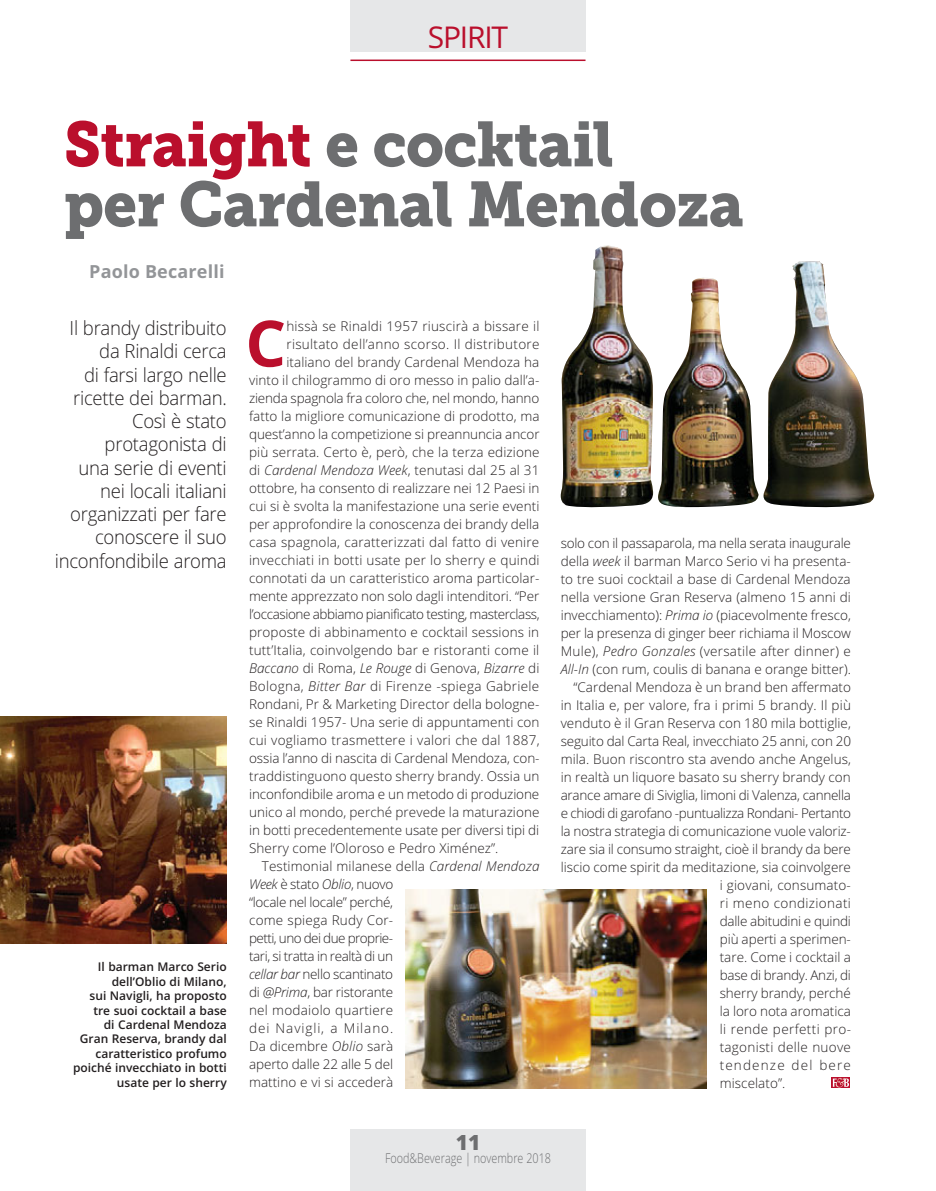
<style>
.page{position:relative;width:936px;height:1191px;background:#fff}
.page>*{position:absolute;margin:0;border:0;box-sizing:border-box;transform-origin:0 0}
.t1{font:700 63.9px "Open Sans";color:#ba0f2c}
.t2{font:63px/60px "Museo Slab 900";letter-spacing:-.01em;color:#6d6e70;scale:.95 1}
.t3{font:30px "Open Sans";letter-spacing:-.04em;color:#ba0f2c}
.t4{font:800 21px "Open Sans";color:#6d6e70}
.t5{font:300 19.5px/23.2px "Open Sans";letter-spacing:-.015em;color:#231f20;text-align:right;scale:.95 1}
.t6{font:700 18px "Open Sans";letter-spacing:.01em;color:#939598}
.t7{font:300 13.5px "Open Sans";color:#231f20}
.t8{font:300 13.5px "Open Sans";letter-spacing:-.03em;color:#231f20}
.t9{font:300 13.5px "Open Sans";letter-spacing:.02em;color:#231f20}
.t10{font:300 13.5px "Open Sans";letter-spacing:-.02em;color:#231f20}
.t11{font:300 13.5px "Open Sans";letter-spacing:.025em;color:#231f20}
.t12{font:300 13.5px "Open Sans";letter-spacing:-.025em;color:#231f20}
.t13{font:italic 300 13.5px "Open Sans";letter-spacing:.005em;color:#231f20}
.t14{font:300 13.5px "Open Sans";color:#6d6e70;scale:.8 1}
.t15{font:300 13.5px "Open Sans";letter-spacing:-.04em;color:#231f20}
.t16{font:300 13.5px "Open Sans";letter-spacing:.065em;color:#231f20}
.t17{font:300 13.5px "Open Sans";letter-spacing:.085em;color:#231f20}
.t18{font:600 12px/14.4px "Open Sans";color:#231f20;text-align:right}
.s1{color:#ba0f2c}
.s2{font-style:italic}
.s3{font-style:normal}
</style>
<div class="page">
<div style="left:350px;top:1129px;width:235px;height:61px;background:#e6e7e8"></div>
<div style="left:350px;top:0;width:235px;height:51px;background:#e6e7e8"></div>
<hr style="left:350px;top:60px;width:235px;height:1px;background:#ba0f2c">
<svg style="left:831px;top:1077px;width:19px;height:11px"></svg>
<svg style="left:832px;top:1077px;width:16px;height:10px"></svg>
<img style="left:406px;top:889px;width:301px;height:199px">
<img style="left:0;top:716px;width:227px;height:227px">
<img style="left:560px;top:245px;width:315px;height:263px">
<img style="left:658px;top:278px;width:100px;height:229px">
<h3 class="t3" style="left:428px;top:20px;width:82px">SPIRIT</h3>
<h2 class="t2" style="left:64px;top:121px;width:717px"><span class="s1">Straight</span> e cocktail<br>per Cardenal Mendoza</h2>
<h3 class="t6" style="left:89px;top:261px;width:137px">Paolo Becarelli</h3>
<h3 class="t5" style="left:55px;top:318px;width:182px">Il brandy distribuito da Rinaldi cerca<br>di farsi largo nelle ricette dei barman.<br>Così è stato protagonista di<br>una serie di eventi nei locali italiani organizzati per fare conoscere il suo inconfondibile aroma</h3>
<p class="t18" style="left:73px;top:961px;width:155px">Il barman Marco Serio dell’Oblio di Milano,<br>sui Navigli, ha proposto tre suoi cocktail a base<br>di Cardenal Mendoza<br>Gran Reserva, brandy dal caratteristico profumo poiché invecchiato in botti usate per lo sherry</p>
<h1 class="t1" style="left:245px;top:307px;width:42px">C</h1>
<p class="t7" style="left:286px;top:320px;width:254px">hissà se Rinaldi 1957 riuscirà a bissare il</p>
<p class="t9" style="left:286px;top:338px;width:254px">risultato dell’anno scorso. Il distributore</p>
<p class="t7" style="left:286px;top:356px;width:254px">italiano del brandy Cardenal Mendoza ha</p>
<p class="t7" style="left:249px;top:374px;width:292px">vinto il chilogrammo di oro messo in palio dall’a-</p>
<p class="t7" style="left:249px;top:392px;width:292px">zienda spagnola fra coloro che, nel mondo, hanno</p>
<p class="t7" style="left:249px;top:410px;width:292px">fatto la migliore comunicazione di prodotto, ma</p>
<p class="t7" style="left:249px;top:428px;width:292px">quest’anno la competizione si preannuncia ancor</p>
<p class="t7" style="left:249px;top:446px;width:292px">più serrata. Certo è, però, che la terza edizione</p>
<p class="t7" style="left:249px;top:464px;width:292px">di <span class="s2">Cardenal Mendoza Week</span>, tenutasi dal 25 al 31</p>
<p class="t7" style="left:249px;top:482px;width:292px">ottobre, ha consento di realizzare nei 12 Paesi in</p>
<p class="t7" style="left:249px;top:500px;width:292px">cui si è svolta la manifestazione una serie eventi</p>
<p class="t7" style="left:249px;top:518px;width:292px">per approfondire la conoscenza dei brandy della</p>
<p class="t7" style="left:249px;top:536px;width:292px">casa spagnola, caratterizzati dal fatto di venire</p>
<p class="t7" style="left:249px;top:554px;width:292px">invecchiati in botti usate per lo sherry e quindi</p>
<p class="t7" style="left:249px;top:572px;width:292px">connotati da un caratteristico aroma particolar-</p>
<p class="t7" style="left:249px;top:590px;width:292px">mente apprezzato non solo dagli intenditori. “Per</p>
<p class="t8" style="left:249px;top:608px;width:292px">l’occasione abbiamo pianificato testing, masterclass,</p>
<p class="t7" style="left:249px;top:626px;width:292px">proposte di abbinamento e cocktail sessions in</p>
<p class="t7" style="left:249px;top:644px;width:292px">tutt’Italia, coinvolgendo bar e ristoranti come il</p>
<p class="t13" style="left:249px;top:662px;width:292px">Baccano <span class="s3">di Roma,</span> Le Rouge <span class="s3">di Genova,</span> Bizarre <span class="s3">di</span></p>
<p class="t11" style="left:249px;top:680px;width:292px">Bologna, <span class="s2">Bitter Bar</span> di Firenze -spiega Gabriele</p>
<p class="t7" style="left:249px;top:698px;width:292px">Rondani, Pr &amp; Marketing Director della bologne-</p>
<p class="t7" style="left:249px;top:716px;width:292px">se Rinaldi 1957- Una serie di appuntamenti con</p>
<p class="t7" style="left:249px;top:734px;width:292px">cui vogliamo trasmettere i valori che dal 1887,</p>
<p class="t7" style="left:249px;top:752px;width:292px">ossia l’anno di nascita di Cardenal Mendoza, con-</p>
<p class="t7" style="left:249px;top:770px;width:292px">traddistinguono questo sherry brandy. Ossia un</p>
<p class="t7" style="left:249px;top:788px;width:292px">inconfondibile aroma e un metodo di produzione</p>
<p class="t7" style="left:249px;top:806px;width:292px">unico al mondo, perché prevede la maturazione</p>
<p class="t7" style="left:249px;top:824px;width:292px">in botti precedentemente usate per diversi tipi di</p>
<p class="t7" style="left:249px;top:842px;width:251px">Sherry come l’Oloroso e Pedro Ximénez”.</p>
<p class="t7" style="left:262px;top:860px;width:279px">Testimonial milanese della <span class="s2">Cardenal Mendoza</span></p>
<p class="t12" style="left:249px;top:878px;width:146px"><span class="s2">Week</span> è stato <span class="s2">Oblio</span>, nuovo</p>
<p class="t10" style="left:249px;top:896px;width:146px">“locale nel locale” perché,</p>
<p class="t7" style="left:249px;top:914px;width:146px">come spiega Rudy Cor-</p>
<p class="t15" style="left:249px;top:932px;width:146px">petti, uno dei due proprie-</p>
<p class="t8" style="left:249px;top:950px;width:145px">tari, si tratta in realtà di un</p>
<p class="t12" style="left:249px;top:968px;width:146px"><span class="s2">cellar bar</span> nello scantinato</p>
<p class="t7" style="left:249px;top:986px;width:146px">di <span class="s2">@Prima</span>, bar ristorante</p>
<p class="t7" style="left:249px;top:1004px;width:145px">nel modaiolo quartiere</p>
<p class="t16" style="left:249px;top:1022px;width:146px">dei Navigli, a Milano.</p>
<p class="t7" style="left:249px;top:1040px;width:145px">Da dicembre <span class="s2">Oblio</span> sarà</p>
<p class="t7" style="left:249px;top:1058px;width:146px">aperto dalle 22 alle 5 del</p>
<p class="t7" style="left:249px;top:1076px;width:146px">mattino e vi si accederà</p>
<p class="t7" style="left:560px;top:537px;width:292px">solo con il passaparola, ma nella serata inaugurale</p>
<p class="t7" style="left:560px;top:555px;width:292px">della <span class="s2">week</span> il barman Marco Serio vi ha presenta-</p>
<p class="t7" style="left:560px;top:573px;width:291px">to tre suoi cocktail a base di Cardenal Mendoza</p>
<p class="t7" style="left:560px;top:591px;width:292px">nella versione Gran Reserva (almeno 15 anni di</p>
<p class="t7" style="left:560px;top:609px;width:291px">invecchiamento): <span class="s2">Prima io</span> (piacevolmente fresco,</p>
<p class="t7" style="left:560px;top:627px;width:292px">per la presenza di ginger beer richiama il Moscow</p>
<p class="t9" style="left:560px;top:645px;width:291px">Mule), <span class="s2">Pedro Gonzales</span> (versatile after dinner) e</p>
<p class="t7" style="left:560px;top:663px;width:292px"><span class="s2">All-In</span> (con rum, coulis di banana e orange bitter).</p>
<p class="t7" style="left:573px;top:681px;width:279px">“Cardenal Mendoza è un brand ben affermato</p>
<p class="t7" style="left:560px;top:699px;width:292px">in Italia e, per valore, fra i primi 5 brandy. Il più</p>
<p class="t7" style="left:560px;top:717px;width:292px">venduto è il Gran Reserva con 180 mila bottiglie,</p>
<p class="t7" style="left:560px;top:735px;width:292px">seguito dal Carta Real, invecchiato 25 anni, con 20</p>
<p class="t7" style="left:560px;top:753px;width:292px">mila. Buon riscontro sta avendo anche Angelus,</p>
<p class="t7" style="left:560px;top:771px;width:291px">in realtà un liquore basato su sherry brandy con</p>
<p class="t10" style="left:560px;top:789px;width:292px">arance amare di Siviglia, limoni di Valenza, cannella</p>
<p class="t8" style="left:560px;top:807px;width:292px">e chiodi di garofano -puntualizza Rondani- Pertanto</p>
<p class="t7" style="left:560px;top:825px;width:292px">la nostra strategia di comunicazione vuole valoriz-</p>
<p class="t7" style="left:560px;top:843px;width:292px">zare sia il consumo straight, cioè il brandy da bere</p>
<p class="t7" style="left:560px;top:861px;width:292px">liscio come spirit da meditazione, sia coinvolgere</p>
<p class="t7" style="left:719px;top:879px;width:133px">i giovani, consumato-</p>
<p class="t11" style="left:719px;top:897px;width:133px">ri meno condizionati</p>
<p class="t7" style="left:719px;top:915px;width:133px">dalle abitudini e quindi</p>
<p class="t7" style="left:719px;top:933px;width:133px">più aperti a sperimen-</p>
<p class="t7" style="left:719px;top:951px;width:133px">tare. Come i cocktail a</p>
<p class="t10" style="left:719px;top:969px;width:133px">base di brandy. Anzi, di</p>
<p class="t7" style="left:719px;top:987px;width:133px">sherry brandy, perché</p>
<p class="t7" style="left:719px;top:1005px;width:133px">la loro nota aromatica</p>
<p class="t11" style="left:719px;top:1023px;width:133px">li rende perfetti pro-</p>
<p class="t9" style="left:719px;top:1041px;width:133px">tagonisti delle nuove</p>
<p class="t17" style="left:719px;top:1059px;width:133px">tendenze del bere</p>
<p class="t7" style="left:719px;top:1077px;width:67px">miscelato”.</p>
<h3 class="t4" style="left:455px;top:1130px;width:26px">11</h3>
<p class="t14" style="left:385px;top:1153px;width:209px">Food&amp;Beverage | novembre 2018</p>
</div>
